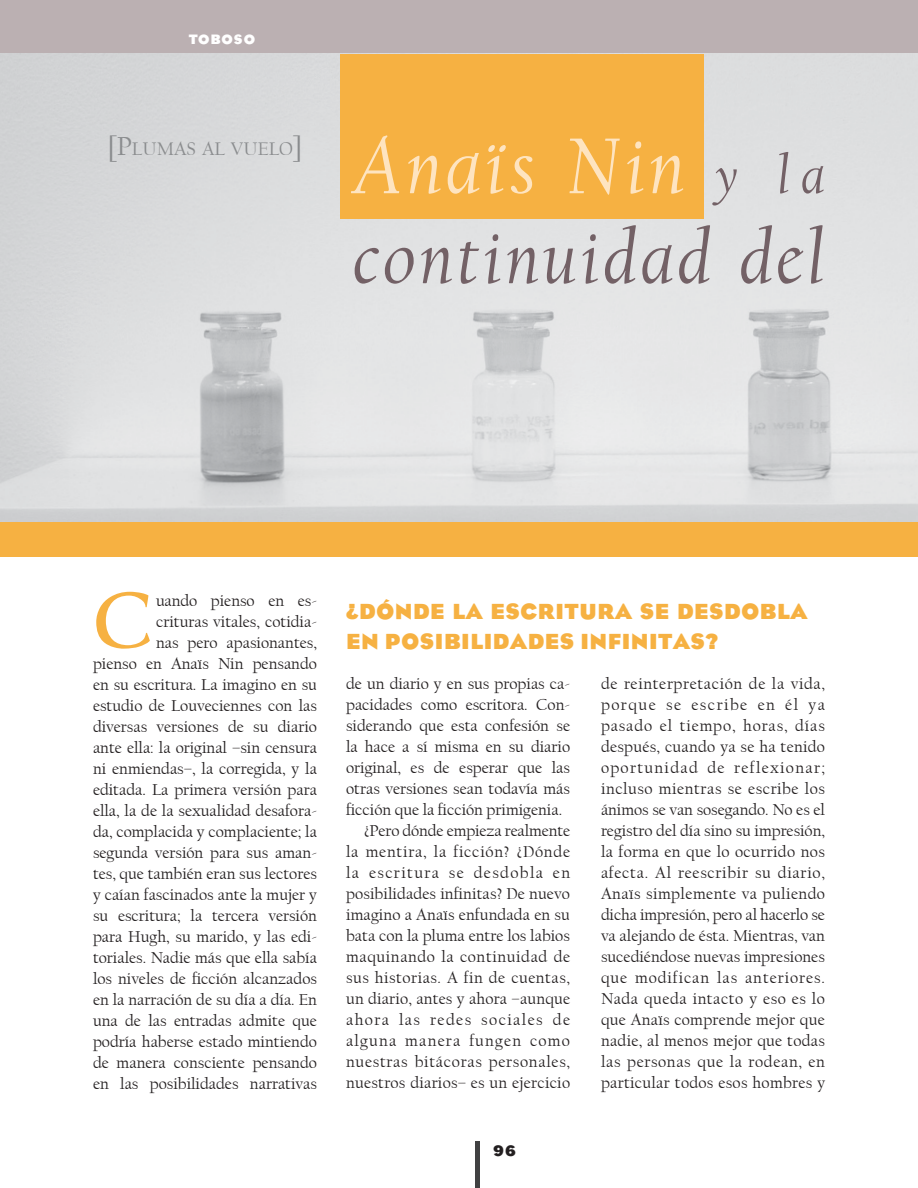
<style>
.page{position:relative;width:918px;height:1188px;background:#fff}
.page>*{position:absolute;margin:0;border:0;box-sizing:border-box;transform-origin:0 0}
.capitular{font:700 83.55px "Californian FB";color:#f6b142}
.t1{font:italic 82.5px "Californian FB";letter-spacing:.045em;color:#fee4c0}
.t2{font:italic 78px "Californian FB";letter-spacing:.045em;color:#736166}
.balazos{font:700 22.5px/30px "Eagle";letter-spacing:.025em;color:#f6b142}
.tobosos{font:19.05px "Californian FB";color:#8a8c8e}
.capitular-2{font:16.5px/21px "Californian FB";color:#231f20;text-align:justify}
.numeracíon{font:700 13.5px "OPTI Eagle";color:#231f20}
.t3{font:700 12px "OPTI Eagle";letter-spacing:.1em;color:#fff}
.s1{font-size:27.3px}
.s2{font-size:55.5px;color:#736166}
</style>
<div class="page">
<div style="left:0;top:0;width:918px;height:54px;background:#bbb0b2"></div>
<hr style="left:476px;top:1142px;width:4px;height:46px;background:#414142">
<img style="left:0;top:54px;width:918px;height:468px">
<div style="left:340px;top:54px;width:363px;height:165px;background:#f6b142"></div>
<div style="left:0;top:522px;width:918px;height:35px;background:#f6b142"></div>
<p class="t3" style="left:189px;top:30px;width:68px">TOBOSO</p>
<p class="tobosos" style="left:107px;top:139px;width:197px"><span class="s1">[P</span>LUMAS AL VUELO<span class="s1">]</span></p>
<p class="t1" style="left:352px;top:120px;width:474px">Anaïs Nin <span class="s2">y l a</span></p>
<p class="t2" style="left:352px;top:214px;width:474px">continuidad del</p>
<p class="capitular" style="left:93px;top:573px;width:60px">C</p>
<p class="capitular-2" style="left:93px;top:590px;width:226px;text-align:right">uando pienso en es-<br>crituras vitales, cotidia-<br>nas pero apasionantes,<br>pienso en Anaïs Nin pensando en su escritura. La imagino en su estudio de Louveciennes con las diversas versiones de su diario ante ella: la original –sin censura ni enmiendas–, la corregida, y la editada. La primera versión para ella, la de la sexualidad desafora&shy;da, complacida y complaciente; la segunda versión para sus aman&shy;tes, que también eran sus lectores y caían fascinados ante la mujer y su escritura; la tercera versión para Hugh, su marido, y las edi&shy;toriales. Nadie más que ella sabía los niveles de ficción alcanzados en la narración de su día a día. En una de las entradas admite que podría haberse estado mintiendo de manera consciente pensando en las posibilidades narrativas</p>
<p class="balazos" style="left:346px;top:597px;width:463px">¿DÓNDE LA ESCRITURA SE DESDOBLA<br>EN POSIBILIDADES INFINITAS?</p>
<p class="capitular-2" style="left:346px;top:674px;width:226px">de un diario y en sus propias ca&shy;pacidades como escritora. Con&shy;siderando que esta confesión se la hace a sí misma en su diario original, es de esperar que las otras versiones sean todavía más ficción que la ficción primigenia.</p>
<p class="capitular-2" style="left:346px;top:821px;width:226px;text-indent:18px">¿Pero dónde empieza realmente la mentira, la ficción? ¿Dónde la escritura se desdobla en posibilidades infinitas? De nuevo imagino a Anaïs enfundada en su bata con la pluma entre los labios maquinando la continuidad de sus historias. A fin de cuentas, un diario, antes y ahora –aunque ahora las redes sociales de alguna manera fungen como nuestras bitácoras personales, nuestros diarios– es un ejercicio</p>
<p class="numeracíon" style="left:492px;top:1141px;width:26px">96</p>
<p class="capitular-2" style="left:601px;top:673px;width:226px">de reinterpretación de la vida, porque se escribe en él ya pasado el tiempo, horas, días después, cuando ya se ha tenido oportunidad de reflexionar; incluso mientras se escribe los ánimos se van sosegando. No es el registro del día sino su impresión, la forma en que lo ocurrido nos afecta. Al reescribir su diario, Anaïs simplemente va puliendo dicha impresión, pero al hacerlo se va alejando de ésta. Mientras, van sucediéndose nuevas impresiones que modifican las anteriores.<br>Nada queda intacto y eso es lo que Anaïs comprende mejor que nadie, al menos mejor que todas las personas que la rodean, en particular todos esos hombres y</p>
</div>
